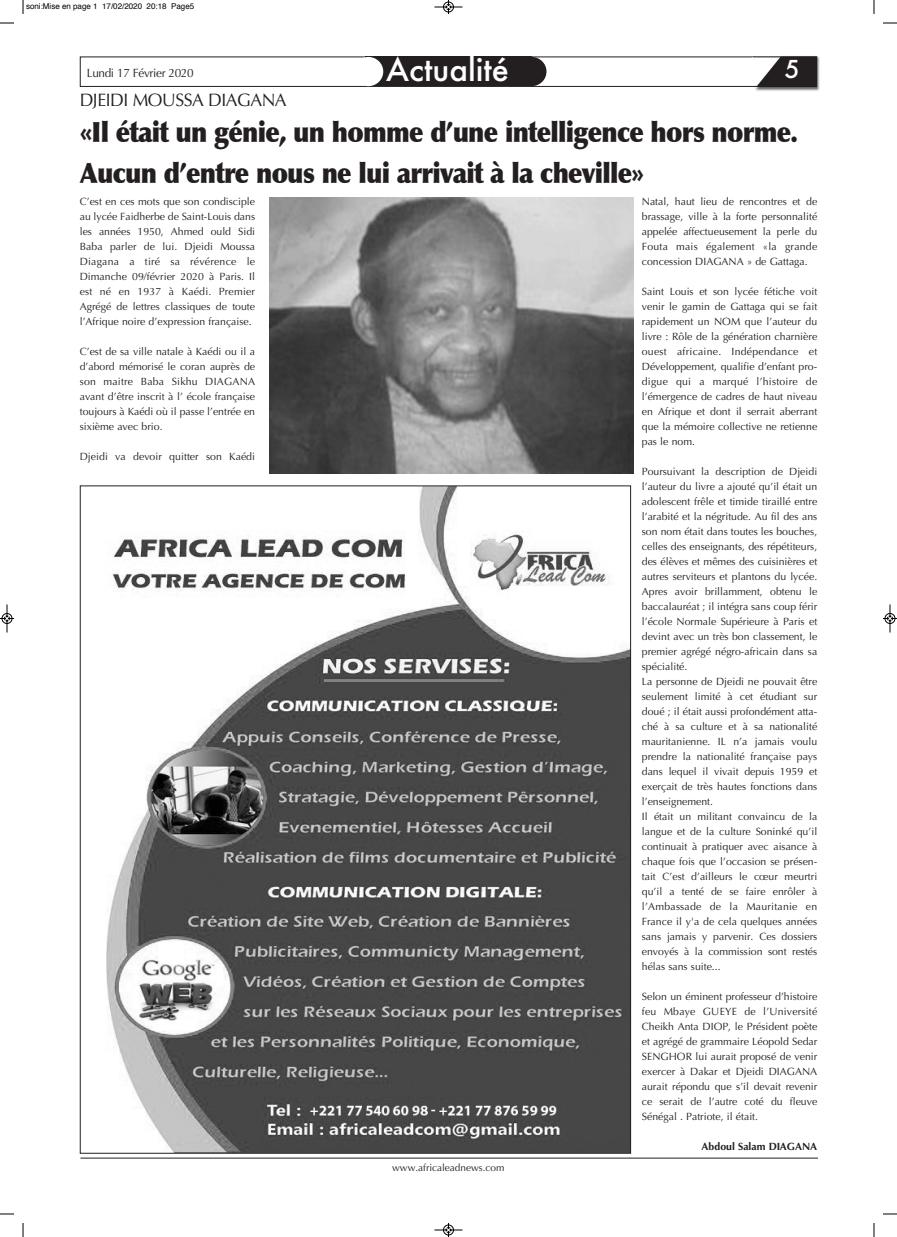
<style>
.page{position:relative;width:897px;height:1237px;background:#fff}
.page>*{position:absolute;margin:0;border:0;box-sizing:border-box;transform-origin:0 0}
.t1{font:500 31px "Futura";color:#fff}
.t2{font:900 28px/41.2px "Optima";letter-spacing:-.03em;color:#231f20;scale:.9 1}
.t3{font:500 24px "Futura";color:#fff}
.t4{font:18px "Optima";letter-spacing:-.03em;color:#231f20}
.t5{font:12px "Optima";letter-spacing:-.03em;color:#231f20}
.t6{font:10.5px/15px "Optima";color:#231f20;text-align:justify}
.t7{font:700 10.5px "Optima";color:#231f20}
.t8{font:10px "Optima";color:#231f20}
.t9{font:8px "Helvetica";color:#000}
</style>
<div class="page">
<div style="left:80px;top:56px;width:737px;height:31px;border:1px solid #231f20"></div>
<div style="left:365px;top:57px;width:166px;height:29px;background:#231f20"></div>
<img style="left:755px;top:56px;width:65px;height:35px">
<img style="left:752px;top:56px;width:65px;height:31px">
<svg style="left:756px;top:57px;width:60px;height:30px"></svg>
<div style="left:516px;top:57px;width:30px;height:29px;background:#231f20;border-radius:50%"></div>
<div style="left:353px;top:57px;width:30px;height:29px;background:#fff;border-radius:50%"></div>
<hr style="left:80px;top:1157px;width:737px;height:1px;background:#231f20">
<img style="left:106px;top:487px;width:523px;height:664px">
<img style="left:269px;top:197px;width:364px;height:276px">
<svg style="left:23px;top:0;width:1px;height:14px"></svg>
<svg style="left:0;top:23px;width:14px;height:1px"></svg>
<svg style="left:873px;top:0;width:1px;height:14px"></svg>
<svg style="left:883px;top:23px;width:13px;height:1px"></svg>
<svg style="left:23px;top:1223px;width:1px;height:14px"></svg>
<svg style="left:0;top:1213px;width:14px;height:1px"></svg>
<svg style="left:873px;top:1223px;width:1px;height:14px"></svg>
<svg style="left:883px;top:1213px;width:13px;height:1px"></svg>
<svg style="left:434px;top:0;width:29px;height:14px"></svg>
<svg style="left:434px;top:1223px;width:29px;height:14px"></svg>
<svg style="left:0;top:604px;width:14px;height:29px"></svg>
<svg style="left:883px;top:604px;width:13px;height:29px"></svg>
<p class="t9" style="left:26px;top:3px;width:170px">soni:Mise en page 1 17/02/2020 20:18 Page5</p>
<p class="t5" style="left:87px;top:66px;width:108px">Lundi 17 Février 2020</p>
<h1 class="t1" style="left:386px;top:48px;width:124px">Actualité</h1>
<h3 class="t3" style="left:784px;top:53px;width:16px">5</h3>
<h3 class="t4" style="left:80px;top:89px;width:208px">DJEIDI MOUSSA DIAGANA</h3>
<h2 class="t2" style="left:80px;top:112px;width:799px">«Il était un génie, un homme d’une intelligence hors norme.<br>Aucun d’entre nous ne lui arrivait à la cheville»</h2>
<p class="t6" style="left:80px;top:194px;width:177px">C’est en ces mots que son condisciple au lycée Faidherbe de Saint-Louis dans les années 1950, Ahmed ould Sidi Baba parler de lui. Djeidi Moussa Diagana a tiré sa révérence le Dimanche 09/février 2020 à Paris. Il est né en 1937 à Kaédi. Premier Agrégé de lettres classiques de toute l’Afrique noire d’expression française.</p>
<p class="t6" style="left:80px;top:344px;width:177px">C’est de sa ville natale à Kaédi ou il a d’abord mémorisé le coran auprès de son maitre Baba Sikhu DIAGANA avant d’être inscrit à l’ école française toujours à Kaédi où il passe l’entrée en sixième avec brio.</p>
<p class="t6" style="left:80px;top:449px;width:177px">Djeidi va devoir quitter son Kaédi</p>
<p class="t8" style="left:392px;top:1162px;width:114px">www.africaleadnews.com</p>
<p class="t6" style="left:641px;top:194px;width:177px">Natal, haut lieu de rencontres et de brassage, ville à la forte personnalité appelée affectueusement la perle du Fouta mais également «la grande concession DIAGANA » de Gattaga.</p>
<p class="t6" style="left:641px;top:284px;width:177px">Saint Louis et son lycée fétiche voit venir le gamin de Gattaga qui se fait rapidement un NOM que l’auteur du livre : Rôle de la génération charnière ouest africaine. Indépendance et Développement, qualifie d’enfant pro&shy;digue qui a marqué l’histoire de l’émergence de cadres de haut niveau en Afrique et dont il serrait aberrant que la mémoire collective ne retienne pas le nom.</p>
<p class="t6" style="left:641px;top:464px;width:177px;text-align:left">Poursuivant la description de Djeidi l’auteur du livre a ajouté qu’il était un adolescent frêle et timide tiraillé entre l’arabité et la négritude. Au fil des ans son nom était dans toutes les bouches, celles des enseignants, des répétiteurs, des élèves et mêmes des cuisinières et autres serviteurs et plantons du lycée.<br>Apres avoir brillamment, obtenu le baccalauréat ; il intégra sans coup férir l’école Normale Supérieure à Paris et devint avec un très bon classement, le premier agrégé négro-africain dans sa spécialité.<br>La personne de Djeidi ne pouvait être seulement limité à cet étudiant sur doué ; il était aussi profondément atta&shy;ché à sa culture et à sa nationalité mauritanienne. IL n’a jamais voulu prendre la nationalité française pays dans lequel il vivait depuis 1959 et exerçait de très hautes fonctions dans l’enseignement.<br>Il était un militant convaincu de la langue et de la culture Soninké qu’il continuait à pratiquer avec aisance à chaque fois que l’occasion se présen&shy;tait C’est d’ailleurs le cœur meurtri qu’il a tenté de se faire enrôler à l’Ambassade de la Mauritanie en France il y'a de cela quelques années sans jamais y parvenir. Ces dossiers envoyés à la commission sont restés hélas sans suite...</p>
<p class="t6" style="left:641px;top:989px;width:177px">Selon un éminent professeur d’histoire feu Mbaye GUEYE de l’Université Cheikh Anta DIOP, le Président poète et agrégé de grammaire Léopold Sedar SENGHOR lui aurait proposé de venir exercer à Dakar et Djeidi DIAGANA aurait répondu que s’il devait revenir ce serait de l’autre coté du fleuve Sénégal . Patriote, il était.</p>
<p class="t7" style="left:701px;top:1140px;width:117px">Abdoul Salam DIAGANA</p>
</div>
